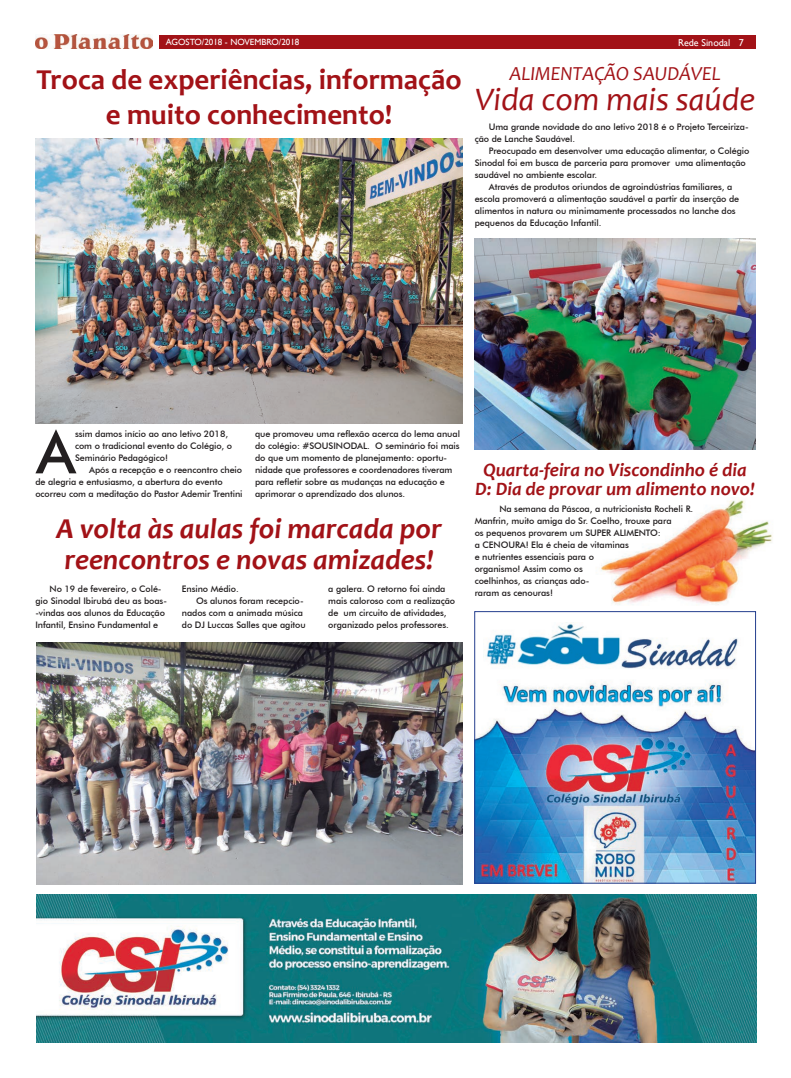
<style>
.page{position:relative;width:791px;height:1078px;background:#fff}
.page>*{position:absolute;margin:0;border:0;box-sizing:border-box;transform-origin:0 0}
.t1{font:500 59.4px "Futura BT";color:#231f20}
.t2{font:italic 33px "Candara";color:#a21217}
.t3{font:italic 700 29px "Candara";color:#a21217}
.t4{font:700 29px/34.8px "Candara";color:#a21217;text-align:center}
.t5{font:italic 20px "Candara";color:#a21217}
.t6{font:italic 700 19px/19px "Candara";color:#a21217;text-align:center}
.t7{font:10px "Gill Sans";color:#fff}
.t8{font:500 9px/12px "Futura BT";letter-spacing:-.01em;color:#231f20}
.t9{font:9px "Gill Sans";color:#fff}
</style>
<div class="page">
<div style="left:159px;top:36px;width:597px;height:13px;background:#a21217"></div>
<img style="left:35px;top:35px;width:118px;height:14px">
<img style="left:476px;top:681px;width:278px;height:200px">
<div style="left:474px;top:611px;width:282px;height:272px;border:1px solid #253f8e"></div>
<img style="left:600px;top:499px;width:173px;height:106px">
<img style="left:484px;top:622px;width:254px;height:47px">
<img style="left:35px;top:138px;width:428px;height:285px">
<img style="left:36px;top:642px;width:426px;height:242px">
<img style="left:475px;top:238px;width:280px;height:211px">
<img style="left:36px;top:894px;width:720px;height:148px">
<p class="t9" style="left:166px;top:37px;width:135px">AGOSTO/2018 - NOVEMBRO/2018</p>
<p class="t7" style="left:678px;top:36px;width:67px">Rede Sinodal 7</p>
<p class="t4" style="left:37px;top:62px;width:426px">Troca de experiências, informação e muito conhecimento!</p>
<p class="t5" style="left:509px;top:61px;width:213px">ALIMENTAÇÃO SAUDÁVEL</p>
<p class="t2" style="left:475px;top:78px;width:282px">Vida com mais saúde</p>
<p class="t8" style="left:489px;top:120px;width:261px">Uma grande novidade do ano letivo 2018 é o Projeto Terceiriza-</p>
<p class="t8" style="left:475px;top:132px;width:102px">ção de Lanche Saudável.</p>
<p class="t8" style="left:489px;top:144px;width:262px">Preocupado em desenvolver uma educação alimentar, o Colégio</p>
<p class="t8" style="left:475px;top:156px;width:273px">Sinodal foi em busca de parceria para promover uma alimentação</p>
<p class="t8" style="left:475px;top:168px;width:124px">saudável no ambiente escolar.</p>
<p class="t8" style="left:489px;top:180px;width:245px">Através de produtos oriundos de agroindústrias familiares, a</p>
<p class="t8" style="left:475px;top:192px;width:266px">escola promoverá a alimentação saudável a partir da inserção de</p>
<p class="t8" style="left:475px;top:204px;width:263px">alimentos in natura ou minimamente processados no lanche dos</p>
<p class="t8" style="left:475px;top:216px;width:128px">pequenos da Educação Infantil.</p>
<p class="t1" style="left:36px;top:416px;width:41px">A</p>
<p class="t8" style="left:75px;top:428px;width:154px">ssim damos início ao ano letivo 2018,</p>
<p class="t8" style="left:255px;top:428px;width:206px;text-align:justify">que promoveu uma reflexão acerca do lema anual do colégio: #SOUSINODAL. O seminário foi mais do que um momento de planejamento: oportu-</p>
<p class="t8" style="left:255px;top:464px;width:199px">nidade que professores e coordenadores tiveram para refletir sobre as mudanças na educação e aprimorar o aprendizado dos alunos.</p>
<p class="t3" style="left:56px;top:510px;width:387px">A volta às aulas foi marcada por</p>
<p class="t3" style="left:64px;top:541px;width:371px">reencontros e novas amizades!</p>
<p class="t8" style="left:35px;top:582px;width:133px;text-indent:14px">No 19 de fevereiro, o Colé&shy;gio Sinodal Ibirubá deu as boas--vindas aos alunos da Educação<br>Infantil, Ensino Fundamental e</p>
<p class="t8" style="left:182px;top:582px;width:58px">Ensino Médio.</p>
<p class="t8" style="left:75px;top:440px;width:159px">com o tradicional evento do Colégio, o</p>
<p class="t8" style="left:75px;top:452px;width:95px">Seminário Pedagógico!</p>
<p class="t8" style="left:89px;top:464px;width:154px">Após a recepção e o reencontro cheio</p>
<p class="t8" style="left:35px;top:476px;width:189px">de alegria e entusiasmo, a abertura do evento</p>
<p class="t8" style="left:35px;top:488px;width:209px">ocorreu com a meditação do Pastor Ademir Trentini</p>
<p class="t8" style="left:328px;top:582px;width:128px">a galera. O retorno foi ainda mais caloroso com a realização de um circuito de atividades, organizado pelos professores.</p>
<p class="t8" style="left:182px;top:594px;width:125px;text-indent:14px">Os alunos foram recepcio&shy;nados com a animada música do DJ Luccas Salles que agitou</p>
<p class="t6" style="left:475px;top:460px;width:281px">Quarta-feira no Viscondinho é dia<br>D: Dia de provar um alimento novo!</p>
<p class="t8" style="left:475px;top:502px;width:220px;text-indent:25px">Na semana da Páscoa, a nutricionista Rocheli R.<br>Manfrin, muito amiga do Sr. Coelho, trouxe para<br>os pequenos provarem um SUPER ALIMENTO:<br>a CENOURA! Ela é cheia de vitaminas<br>e nutrientes essenciais para o<br>organismo! Assim como os</p>
<p class="t8" style="left:475px;top:574px;width:116px">coelhinhos, as crianças ado&shy;raram as cenouras!</p>
</div>
